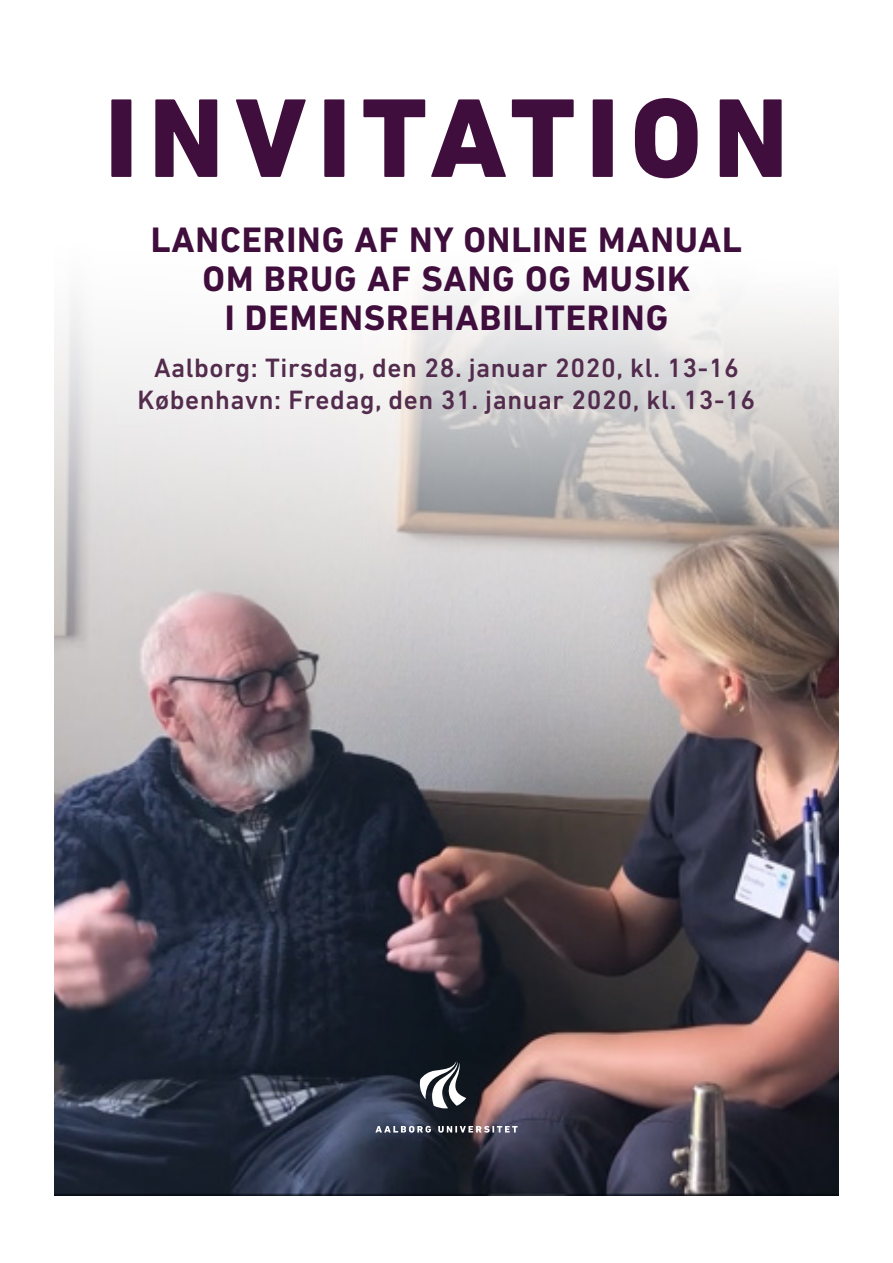
<style>
.page{position:relative;width:893px;height:1263px;background:#fff}
.page>*{position:absolute;margin:0;border:0;box-sizing:border-box;transform-origin:0 0}
.t1{font:800 114px "DIN Next LT Pro";letter-spacing:.1em;color:#400e3c}
.header_01{font:700 36px "DIN Next LT Pro";letter-spacing:.025em;color:#400e3c}
.Punktopstilling{font:500 27px "DIN Next LT Pro";letter-spacing:.02em;color:#522b4d}
</style>
<div class="page">
<img style="left:54px;top:291px;width:785px;height:905px">
<svg style="left:375px;top:1126px;width:56px;height:6px"></svg>
<svg style="left:438px;top:1126px;width:80px;height:6px"></svg>
<svg style="left:420px;top:1061px;width:46px;height:47px"></svg>
<p class="t1" style="left:105px;top:71px;width:684px">INVITATION</p>
<p class="header_01" style="left:151px;top:218px;width:593px">LANCERING AF NY ONLINE MANUAL</p>
<p class="header_01" style="left:203px;top:257px;width:489px">OM BRUG AF SANG OG MUSIK</p>
<p class="header_01" style="left:225px;top:296px;width:445px">I DEMENSREHABILITERING</p>
<p class="Punktopstilling" style="left:154px;top:352px;width:586px">Aalborg: Tirsdag, den 28. januar 2020, kl. 13-16</p>
<p class="Punktopstilling" style="left:138px;top:384px;width:619px">København: Fredag, den 31. januar 2020, kl. 13-16</p>
</div>
